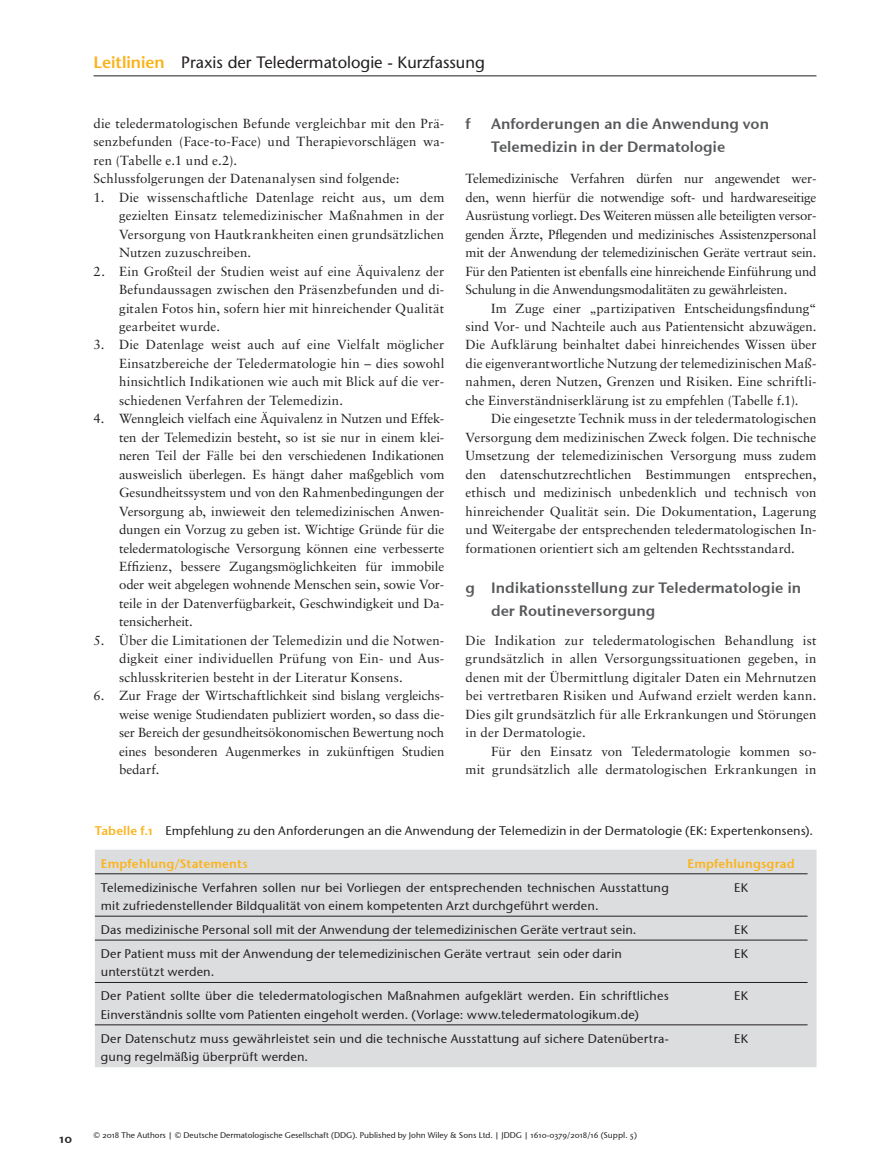
<style>
.page{position:relative;width:893px;height:1174px;background:#fff}
.page>*{position:absolute;margin:0;border:0;box-sizing:border-box;transform-origin:0 0}
.t1{font:16.5px "Stone Sans";color:#231f20}
.t2{font:15px/22.5px "Stone Sans Sem OSITCTT Semi";color:#57585a}
.t3{font:13.2px/18.5px "Sabon";letter-spacing:.005em;color:#231f20;text-align:justify}
.t4{font:12.45px/18.5px "Stone Sans OSITCTT Medium";letter-spacing:.015em;color:#231f20}
.t5{font:12.45px "Stone Sans Sem OSITCTT Semi";letter-spacing:.01em;color:#fbb31b}
.t6{font:12.45px "Stone Sans Sem OSITCTT Semi";color:#231f20}
.t7{font:8.25px "Stone Sans OSITCTT Medium";color:#231f20}
.s1{font-weight:600;color:#fbb31b}
.s2{font-family:"Stone Sans Sem OSITCTT Semi";color:#fbb31b}
</style>
<div class="page">
<hr style="left:94px;top:76px;width:722px;height:1px;background:#231f20">
<div style="left:95px;top:849px;width:722px;height:218px;background:#dcdddf"></div>
<hr style="left:95px;top:873px;width:713px;height:1px;background:#231f20">
<hr style="left:95px;top:915px;width:713px;height:1px;background:#231f20">
<hr style="left:95px;top:939px;width:713px;height:1px;background:#231f20">
<hr style="left:95px;top:982px;width:713px;height:1px;background:#231f20">
<hr style="left:95px;top:1024px;width:713px;height:1px;background:#231f20">
<p class="t1" style="left:94px;top:55px;width:393px"><span class="s1">Leitlinien</span> Praxis der Teledermatologie - Kurzfassung</p>
<p class="t3" style="left:94px;top:115px;width:352px;text-align:left">die teledermatologischen Befunde vergleichbar mit den Prä&shy;senzbefunden (Face-to-Face) und Therapievorschlägen wa&shy;ren (Tabelle e.1 und e.2).<br>Schlussfolgerungen der Datenanalysen sind folgende:</p>
<p class="t3" style="left:119px;top:189px;width:327px;text-indent:-25px">1. Die wissenschaftliche Datenlage reicht aus, um dem gezielten Einsatz telemedizinischer Maßnahmen in der Versorgung von Hautkrankheiten einen grundsätzlichen Nutzen zuzuschreiben.</p>
<p class="t3" style="left:119px;top:263px;width:327px;text-indent:-25px">2. Ein Großteil der Studien weist auf eine Äquivalenz der Befundaussagen zwischen den Präsenzbefunden und di&shy;gitalen Fotos hin, sofern hier mit hinreichender Qualität gearbeitet wurde.</p>
<p class="t3" style="left:119px;top:337px;width:327px;text-indent:-25px">3. Die Datenlage weist auch auf eine Vielfalt möglicher Einsatzbereiche der Teledermatologie hin – dies sowohl hinsichtlich Indikationen wie auch mit Blick auf die ver&shy;schiedenen Verfahren der Telemedizin.</p>
<p class="t3" style="left:119px;top:410px;width:327px;text-indent:-25px">4. Wenngleich vielfach eine Äquivalenz in Nutzen und Effek&shy;ten der Telemedizin besteht, so ist sie nur in einem klei&shy;neren Teil der Fälle bei den verschiedenen Indikationen ausweislich überlegen. Es hängt daher maßgeblich vom Gesundheitssystem und von den Rahmenbedingungen der Versorgung ab, inwieweit den telemedizinischen Anwen&shy;dungen ein Vorzug zu geben ist. Wichtige Gründe für die teledermatologische Versorgung können eine verbesserte Effizienz, bessere Zugangsmöglichkeiten für immobile oder weit abgelegen wohnende Menschen sein, sowie Vor&shy;teile in der Datenverfügbarkeit, Geschwindigkeit und Da&shy;tensicherheit.</p>
<p class="t3" style="left:119px;top:632px;width:327px;text-indent:-25px">5. Über die Limitationen der Telemedizin und die Notwen&shy;digkeit einer individuellen Prüfung von Ein- und Aus&shy;schlusskriterien besteht in der Literatur Konsens.</p>
<p class="t3" style="left:119px;top:687px;width:327px;text-indent:-25px">6. Zur Frage der Wirtschaftlichkeit sind bislang vergleichs&shy;weise wenige Studiendaten publiziert worden, so dass die&shy;ser Bereich der gesundheitsökonomischen Bewertung noch eines besonderen Augenmerkes in zukünftigen Studien bedarf.</p>
<p class="t2" style="left:466px;top:113px;width:7px">f</p>
<p class="t2" style="left:491px;top:113px;width:279px">Anforderungen an die Anwendung von<br>Telemedizin in der Dermatologie</p>
<p class="t3" style="left:466px;top:171px;width:352px">Telemedizinische Verfahren dürfen nur angewendet wer&shy;den, wenn hierfür die notwendige soft- und hardwareseitige Ausrüstung vorliegt. Des Weiteren müssen alle beteiligten versor&shy;genden Ärzte, Pflegenden und medizinisches Assistenzpersonal mit der Anwendung der telemedizinischen Geräte vertraut sein.<br>Für den Patienten ist ebenfalls eine hinreichende Einführung und Schulung in die Anwendungsmodalitäten zu gewährleisten.</p>
<p class="t3" style="left:466px;top:300px;width:352px;text-indent:26px">Im Zuge einer „partizipativen Entscheidungsfindung“ sind Vor- und Nachteile auch aus Patientensicht abzuwägen.<br>Die Aufklärung beinhaltet dabei hinreichendes Wissen über die eigenverantwortliche Nutzung der telemedizinischen Maß&shy;nahmen, deren Nutzen, Grenzen und Risiken. Eine schriftli&shy;che Einverständniserklärung ist zu empfehlen (Tabelle f.1).</p>
<p class="t3" style="left:466px;top:410px;width:352px;text-indent:26px">Die eingesetzte Technik muss in der teledermatologischen Versorgung dem medizinischen Zweck folgen. Die technische Umsetzung der telemedizinischen Versorgung muss zudem den datenschutzrechtlichen Bestimmungen entsprechen, ethisch und medizinisch unbedenklich und technisch von hinreichender Qualität sein. Die Dokumentation, Lagerung und Weitergabe der entsprechenden teledermatologischen In&shy;formationen orientiert sich am geltenden Rechtsstandard.</p>
<p class="t2" style="left:491px;top:576px;width:312px;text-indent:-26px">g Indikationsstellung zur Teledermatologie in der Routineversorgung</p>
<p class="t3" style="left:466px;top:632px;width:352px">Die Indikation zur teledermatologischen Behandlung ist grundsätzlich in allen Versorgungssituationen gegeben, in denen mit der Übermittlung digitaler Daten ein Mehrnutzen bei vertretbaren Risiken und Aufwand erzielt werden kann.<br>Dies gilt grundsätzlich für alle Erkrankungen und Störungen in der Dermatologie.</p>
<p class="t3" style="left:466px;top:743px;width:352px;text-align:right">Für den Einsatz von Teledermatologie kommen so-<br>mit grundsätzlich alle dermatologischen Erkrankungen in</p>
<p class="t4" style="left:95px;top:821px;width:720px"><span class="s2">Tabelle f.1</span> Empfehlung zu den Anforderungen an die Anwendung der Telemedizin in der Dermatologie (EK: Expertenkonsens).</p>
<p class="t5" style="left:101px;top:855px;width:148px">Empfehlung/Statements</p>
<p class="t5" style="left:687px;top:855px;width:109px">Empfehlungsgrad</p>
<p class="t4" style="left:101px;top:878px;width:569px">Telemedizinische Verfahren sollen nur bei Vorliegen der entsprechenden technischen Ausstattung mit zufriedenstellender Bildqualität von einem kompetenten Arzt durchgeführt werden.</p>
<p class="t4" style="left:734px;top:878px;width:15px">EK</p>
<p class="t4" style="left:101px;top:920px;width:537px">Das medizinische Personal soll mit der Anwendung der telemedizinischen Geräte vertraut sein.</p>
<p class="t4" style="left:734px;top:920px;width:15px">EK</p>
<p class="t4" style="left:101px;top:944px;width:522px">Der Patient muss mit der Anwendung der telemedizinischen Geräte vertraut sein oder darin unterstützt werden.</p>
<p class="t4" style="left:734px;top:944px;width:15px">EK</p>
<p class="t4" style="left:101px;top:986px;width:569px">Der Patient sollte über die teledermatologischen Maßnahmen aufgeklärt werden. Ein schriftliches<br>Einverständnis sollte vom Patienten eingeholt werden. (Vorlage: www.teledermatologikum.de )</p>
<p class="t4" style="left:734px;top:986px;width:15px">EK</p>
<p class="t4" style="left:101px;top:1029px;width:569px">Der Datenschutz muss gewährleistet sein und die technische Ausstattung auf sichere Datenübertra&shy;gung regelmäßig überprüft werden.</p>
<p class="t4" style="left:734px;top:1029px;width:15px">EK</p>
<p class="t6" style="left:59px;top:1131px;width:15px">10</p>
<p class="t7" style="left:94px;top:1130px;width:545px">© 2018 The Authors | © Deutsche Dermatologische Gesellschaft (DDG). Published by John Wiley &amp; Sons Ltd. | JDDG | 1610-0379/2018/16 (Suppl. 5)</p>
</div>
